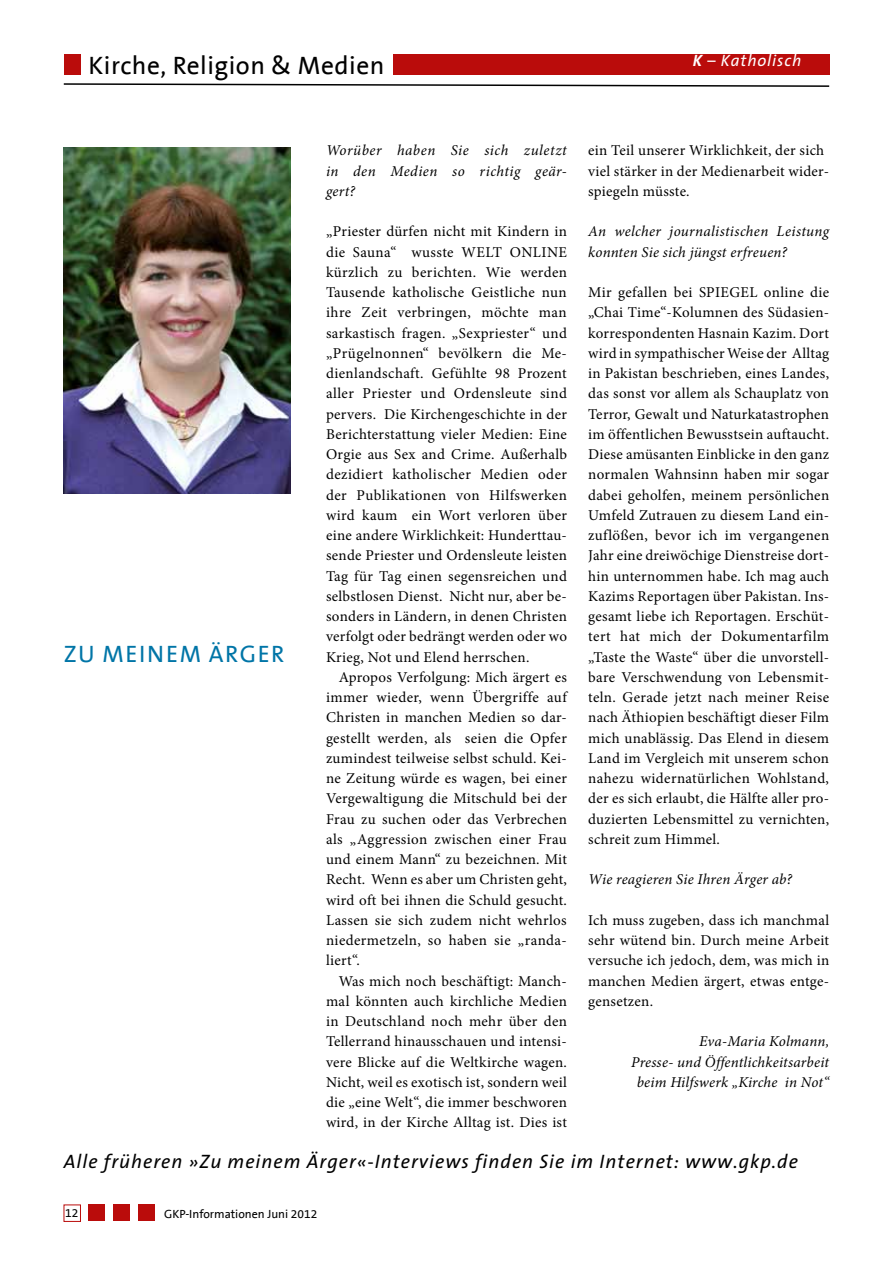
<style>
.page{position:relative;width:893px;height:1263px;background:#fff}
.page>*{position:absolute;margin:0;border:0;box-sizing:border-box;transform-origin:0 0}
.t1{font:25.5px "The Sans B5 Plain";letter-spacing:.02em;color:#000}
.t2{font:24px "The Sans B5 Plain";color:#0075a7}
.t3{font:italic 19.5px "The Sans";letter-spacing:.05em;color:#000}
.t4{font:italic 16.5px "The Sans";letter-spacing:.05em;color:#fff}
.t5{font:15px/20.2px "Minion Pro";letter-spacing:.02em;color:#000;text-align:justify}
.t6{font:italic 15px/20.2px "Minion Pro";letter-spacing:.015em;color:#000;text-align:justify}
.t7{font:12px "The Sans B5 Plain";color:#000}
.s1{font-weight:700}
</style>
<div class="page">
<div style="left:64px;top:54px;width:17px;height:20px;background:#ba0c0b"></div>
<div style="left:393px;top:54px;width:436px;height:20px;background:#ba0c0b"></div>
<svg style="left:63px;top:83px;width:767px;height:4px"></svg>
<img style="left:64px;top:147px;width:227px;height:346px">
<div style="left:138px;top:1204px;width:17px;height:17px;background:#ba0c0b"></div>
<div style="left:89px;top:1204px;width:16px;height:17px;background:#ba0c0b"></div>
<div style="left:114px;top:1204px;width:16px;height:17px;background:#ba0c0b"></div>
<div style="left:64px;top:1204px;width:17px;height:18px;border:1px solid #ba0c0b"></div>
<h1 class="t1" style="left:89px;top:52px;width:297px">Kirche, Religion &amp; Medien</h1>
<p class="t4" style="left:693px;top:47px;width:110px"><span class="s1">K</span> – Katholisch</p>
<h2 class="t2" style="left:64px;top:642px;width:56px">zu meinem</h2>
<h2 class="t2" style="left:209px;top:642px;width:32px">Ärger</h2>
<p class="t6" style="left:326px;top:140px;width:242px">Worüber haben Sie sich zuletzt in den Medien so richtig geär&shy;gert?</p>
<p class="t5" style="left:326px;top:221px;width:243px">„Priester dürfen nicht mit Kindern in die Sauna“ wusste WELT ONLINE kürzlich zu berichten. Wie werden Tausende katholische Geistliche nun ihre Zeit verbringen, möchte man sarkastisch fragen. „Sexpriester“ und „Prügelnonnen“ bevölkern die Me&shy;dienlandschaft. Gefühlte 98 Prozent aller Priester und Ordensleute sind pervers. Die Kirchengeschichte in der Berichterstattung vieler Medien: Eine Orgie aus Sex and Crime. Außerhalb dezidiert katholischer Medien oder der Publikationen von Hilfswerken wird kaum ein Wort verloren über eine andere Wirklichkeit: Hunderttau&shy;sende Priester und Ordensleute leisten Tag für Tag einen segensreichen und selbstlosen Dienst. Nicht nur, aber be&shy;sonders in Ländern, in denen Christen verfolgt oder bedrängt werden oder wo Krieg, Not und Elend herrschen.</p>
<p class="t5" style="left:326px;top:667px;width:243px;text-indent:13px">Apropos Verfolgung: Mich ärgert es immer wieder, wenn Übergriffe auf Christen in manchen Medien so dar&shy;gestellt werden, als seien die Opfer zumindest teilweise selbst schuld. Kei&shy;ne Zeitung würde es wagen, bei einer Vergewaltigung die Mitschuld bei der Frau zu suchen oder das Verbrechen als „Aggression zwischen einer Frau und einem Mann“ zu bezeichnen. Mit Recht. Wenn es aber um Christen geht, wird oft bei ihnen die Schuld gesucht.<br>Lassen sie sich zudem nicht wehrlos niedermetzeln, so haben sie „randa&shy;liert“.</p>
<p class="t5" style="left:326px;top:971px;width:243px;text-indent:13px">Was mich noch beschäftigt: Manch&shy;mal könnten auch kirchliche Medien in Deutschland noch mehr über den Tellerrand hinausschauen und intensi&shy;vere Blicke auf die Weltkirche wagen.<br>Nicht, weil es exotisch ist, sondern weil die „eine Welt“, die immer beschworen wird, in der Kirche Alltag ist. Dies ist</p>
<p class="t5" style="left:588px;top:140px;width:242px;text-align:left">ein Teil unserer Wirklichkeit, der sich viel stärker in der Medienarbeit wider&shy;spiegeln müsste.</p>
<p class="t6" style="left:588px;top:221px;width:242px">An welcher journalistischen Leistung konnten Sie sich jüngst erfreuen?</p>
<p class="t5" style="left:588px;top:282px;width:242px">Mir gefallen bei SPIEGEL online die „Chai Time“-Kolumnen des Südasien&shy;korrespondenten Hasnain Kazim. Dort wird in sympathischer Weise der Alltag in Pakistan beschrieben, eines Landes, das sonst vor allem als Schauplatz von Terror, Gewalt und Naturkatastrophen im öffentlichen Bewusstsein auftaucht.<br>Diese amüsanten Einblicke in den ganz normalen Wahnsinn haben mir sogar dabei geholfen, meinem persönlichen Umfeld Zutrauen zu diesem Land ein&shy;zuflößen, bevor ich im vergangenen Jahr eine dreiwöchige Dienstreise dort&shy;hin unternommen habe. Ich mag auch Kazims Reportagen über Pakistan. Ins&shy;gesamt liebe ich Reportagen. Erschüt&shy;tert hat mich der Dokumentarfilm „Taste the Waste“ über die unvorstell&shy;bare Verschwendung von Lebensmit&shy;teln. Gerade jetzt nach meiner Reise nach Äthiopien beschäftigt dieser Film mich unablässig. Das Elend in diesem Land im Vergleich mit unserem schon nahezu widernatürlichen Wohlstand, der es sich erlaubt, die Hälfte aller pro&shy;duzierten Lebensmittel zu vernichten, schreit zum Himmel.</p>
<p class="t6" style="left:588px;top:869px;width:205px">Wie reagieren Sie Ihren Ärger ab?</p>
<p class="t5" style="left:588px;top:910px;width:242px">Ich muss zugeben, dass ich manchmal sehr wütend bin. Durch meine Arbeit versuche ich jedoch, dem, was mich in manchen Medien ärgert, etwas entge&shy;gensetzen.</p>
<p class="t6" style="left:631px;top:1031px;width:200px;text-align:right">Eva-Maria Kolmann,<br>Presse- und Öffentlichkeitsarbeit beim Hilfswerk „Kirche in Not“</p>
<h3 class="t3" style="left:64px;top:1145px;width:736px">Alle früheren »Zu meinem Ärger«-Interviews finden Sie im Internet: www.gkp.de</h3>
<p class="t7" style="left:65px;top:1207px;width:15px">12</p>
<p class="t7" style="left:164px;top:1207px;width:155px">GKP-Informationen Juni 2012</p>
</div>
